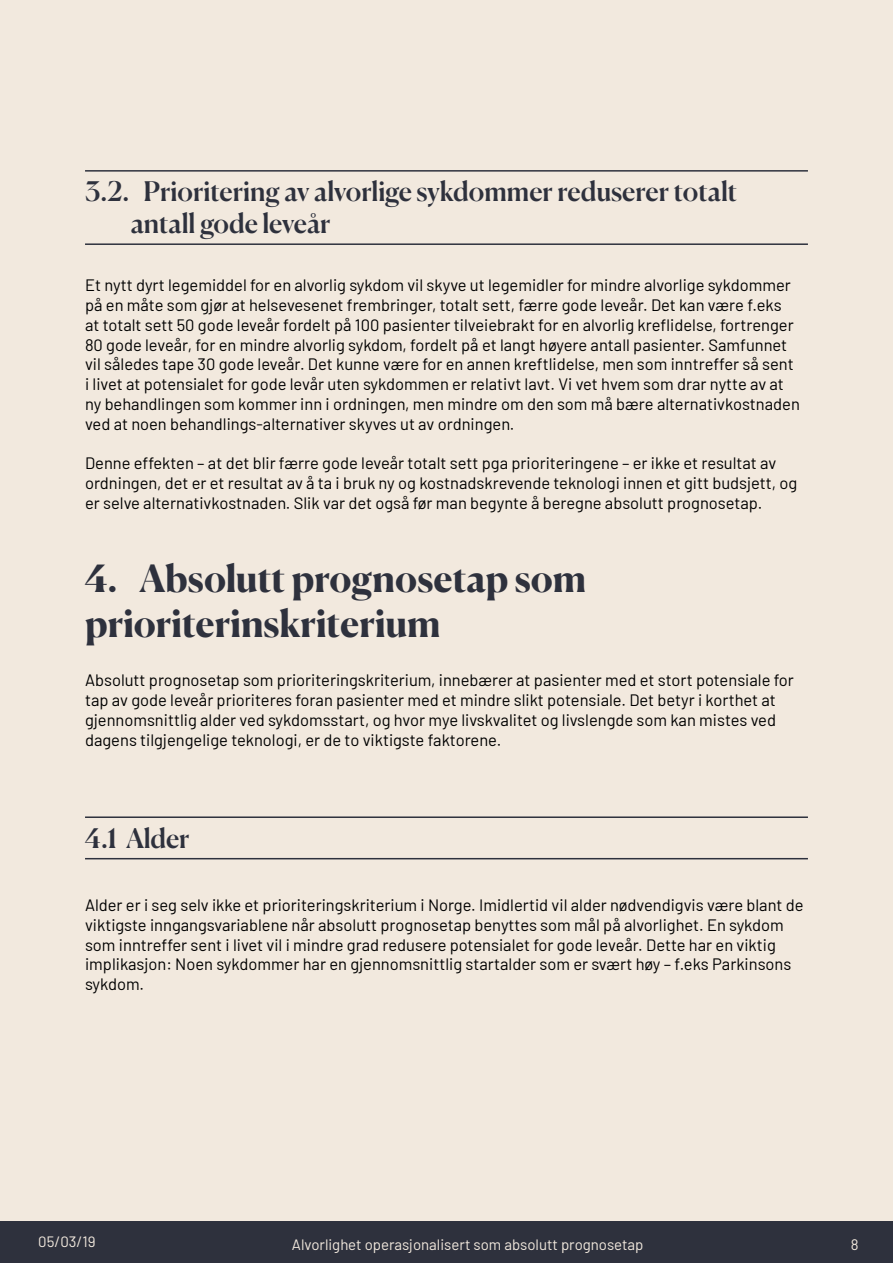
<style>
.page{position:relative;width:893px;height:1263px;background:#f2e9de}
.page>*{position:absolute;margin:0;border:0;box-sizing:border-box;transform-origin:0 0}
.t1{font:700 37.5px/45px "Canela";color:#2e313d}
.t2{font:500 27px/32.4px "Canela";letter-spacing:-.005em;color:#2e313d}
.t3{font:16.5px/19.8px "Barlow";color:#000}
.t4{font:15px "Barlow";color:#f2e9de}
</style>
<div class="page">
<div style="left:0;top:1221px;width:893px;height:42px;background:#2e313d"></div>
<hr style="left:85px;top:243px;width:723px;height:2px;background:#2e313d">
<hr style="left:85px;top:170px;width:723px;height:2px;background:#2e313d">
<hr style="left:85px;top:858px;width:723px;height:1px;background:#2e313d">
<hr style="left:85px;top:816px;width:723px;height:2px;background:#2e313d">
<h2 class="t2" style="left:131px;top:173px;width:608px;text-indent:-46px">3.2. Prioritering av alvorlige sykdommer reduserer totalt antall gode leveår</h2>
<p class="t3" style="left:85px;top:274px;width:716px">Et nytt dyrt legemiddel for en alvorlig sykdom vil skyve ut legemidler for mindre alvorlige sykdommer på en måte som gjør at helsevesenet frembringer, totalt sett, færre gode leveår. Det kan være f.eks at totalt sett 50 gode leveår fordelt på 100 pasienter tilveiebrakt for en alvorlig kreflidelse, fortrenger 80 gode leveår, for en mindre alvorlig sykdom, fordelt på et langt høyere antall pasienter. Samfunnet vil således tape 30 gode leveår. Det kunne være for en annen kreftlidelse, men som inntreffer så sent i livet at potensialet for gode levår uten sykdommen er relativt lavt. Vi vet hvem som drar nytte av at ny behandlingen som kommer inn i ordningen, men mindre om den som må bære alternativkostnaden ved at noen behandlings-alternativer skyves ut av ordningen.</p>
<p class="t3" style="left:85px;top:452px;width:714px">Denne effekten – at det blir færre gode leveår totalt sett pga prioriteringene – er ikke et resultat av ordningen, det er et resultat av å ta i bruk ny og kostnadskrevende teknologi innen et gitt budsjett, og er selve alternativkostnaden. Slik var det også før man begynte å beregne absolutt prognosetap.</p>
<h1 class="t1" style="left:85px;top:553px;width:503px">4. Absolutt prognosetap som prioriterinskriterium</h1>
<p class="t3" style="left:85px;top:669px;width:710px">Absolutt prognosetap som prioriteringskriterium, innebærer at pasienter med et stort potensiale for tap av gode leveår prioriteres foran pasienter med et mindre slikt potensiale. Det betyr i korthet at gjennomsnittlig alder ved sykdomsstart, og hvor mye livskvalitet og livslengde som kan mistes ved dagens tilgjengelige teknologi, er de to viktigste faktorene.</p>
<h2 class="t2" style="left:85px;top:820px;width:106px">4.1 Alder</h2>
<p class="t3" style="left:85px;top:894px;width:720px">Alder er i seg selv ikke et prioriteringskriterium i Norge. Imidlertid vil alder nødvendigvis være blant de viktigste inngangsvariablene når absolutt prognosetap benyttes som mål på alvorlighet. En sykdom som inntreffer sent i livet vil i mindre grad redusere potensialet for gode leveår. Dette har en viktig implikasjon: Noen sykdommer har en gjennomsnittlig startalder som er svært høy – f.eks Parkinsons sykdom.</p>
<p class="t4" style="left:38px;top:1231px;width:59px">05/03/19</p>
<p class="t4" style="left:292px;top:1234px;width:353px">Alvorlighet operasjonalisert som absolutt prognosetap</p>
<p class="t4" style="left:851px;top:1234px;width:9px">8</p>
</div>
